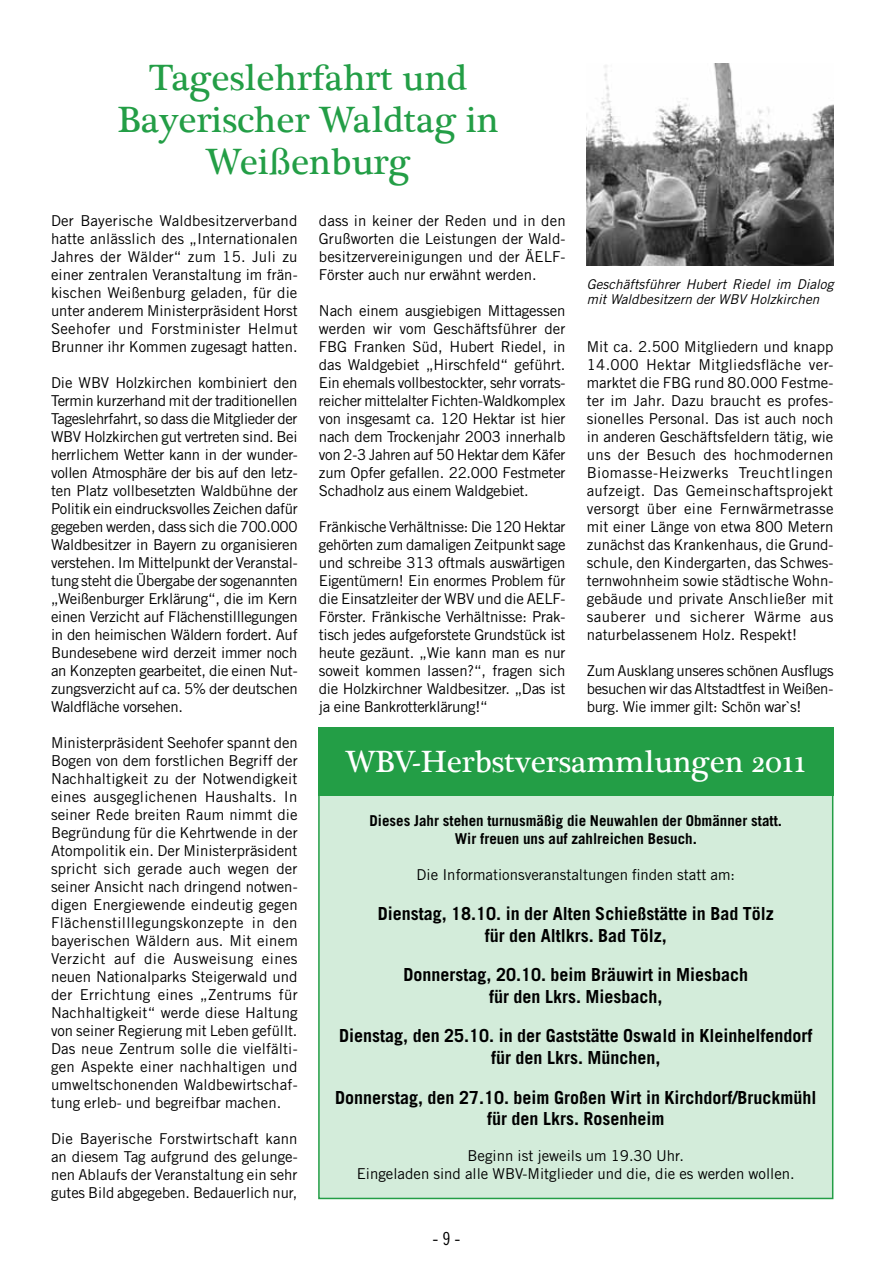
<style>
.page{position:relative;width:893px;height:1263px;background:#fff}
.page>*{position:absolute;margin:0;border:0;box-sizing:border-box;transform-origin:0 0}
.t1{font:37.5px/42px "Plantagenet Cherokee";color:#239e46;text-align:center}
.t2{font:31.5px "Plantagenet Cherokee";color:#fff}
.t3{font:700 18px/21.6px "Trade Gothic";color:#000;text-align:center}
.t4{font:18px "Trade Gothic Cond Eighteen";color:#000}
.t5{font:15px/18px "Trade Gothic";color:#000;text-align:justify}
.t6{font:700 15px/18px "Trade Gothic";color:#000;text-align:center}
.t7{font:italic 13.5px/15px "Trade Gothic";color:#000}
</style>
<div class="page">
<img style="left:587px;top:64px;width:246px;height:202px">
<div style="left:318px;top:727px;width:515px;height:472px;background:#d3ecda;border:2px solid #239e46"></div>
<div style="left:318px;top:727px;width:515px;height:68px;background:#239e46"></div>
<h1 class="t1" style="left:118px;top:58px;width:383px">Tageslehrfahrt und<br>Bayerischer Waldtag in<br>Weißenburg</h1>
<p class="t5" style="left:51px;top:211px;width:248px">Der Bayerische Waldbesitzerverband hatte anlässlich des „Internationalen Jahres der Wälder“ zum 15. Juli zu einer zentralen Veranstaltung im frän&shy;kischen Weißenburg geladen, für die unter anderem Ministerpräsident Horst Seehofer und Forstminister Helmut Brunner ihr Kommen zugesagt hatten.</p>
<p class="t5" style="left:51px;top:373px;width:248px">Die WBV Holzkirchen kombiniert den Termin kurzerhand mit der traditionellen Tageslehrfahrt, so dass die Mitglieder der WBV Holzkirchen gut vertreten sind. Bei herrlichem Wetter kann in der wunder&shy;vollen Atmosphäre der bis auf den letz&shy;ten Platz vollbesetzten Waldbühne der Politik ein eindrucksvolles Zeichen dafür gegeben werden, dass sich die 700.000<br>Waldbesitzer in Bayern zu organisieren verstehen. Im Mittelpunkt der Veranstal&shy;tung steht die Übergabe der sogenannten „Weißenburger Erklärung“, die im Kern einen Verzicht auf Flächenstilllegungen in den heimischen Wäldern fordert. Auf Bundesebene wird derzeit immer noch an Konzepten gearbeitet, die einen Nut&shy;zungsverzicht auf ca. 5% der deutschen Waldfläche vorsehen.</p>
<p class="t5" style="left:51px;top:733px;width:248px">Ministerpräsident Seehofer spannt den Bogen von dem forstlichen Begriff der Nachhaltigkeit zu der Notwendigkeit eines ausgeglichenen Haushalts. In seiner Rede breiten Raum nimmt die Begründung für die Kehrtwende in der Atompolitik ein. Der Ministerpräsident spricht sich gerade auch wegen der seiner Ansicht nach dringend notwen&shy;digen Energiewende eindeutig gegen Flächenstilllegungskonzepte in den bayerischen Wäldern aus. Mit einem Verzicht auf die Ausweisung eines neuen Nationalparks Steigerwald und der Errichtung eines „Zentrums für Nachhaltigkeit“ werde diese Haltung von seiner Regierung mit Leben gefüllt.<br>Das neue Zentrum solle die vielfälti&shy;gen Aspekte einer nachhaltigen und umweltschonenden Waldbewirtschaf&shy;tung erleb- und begreifbar machen.</p>
<p class="t5" style="left:51px;top:1129px;width:248px">Die Bayerische Forstwirtschaft kann an diesem Tag aufgrund des gelunge&shy;nen Ablaufs der Veranstaltung ein sehr gutes Bild abgegeben. Bedauerlich nur,</p>
<p class="t5" style="left:319px;top:211px;width:248px">dass in keiner der Reden und in den Grußworten die Leistungen der Wald&shy;besitzervereinigungen und der ÄELF-Förster auch nur erwähnt werden.</p>
<p class="t5" style="left:319px;top:301px;width:248px">Nach einem ausgiebigen Mittagessen werden wir vom Geschäftsführer der FBG Franken Süd, Hubert Riedel, in das Waldgebiet „Hirschfeld“ geführt.<br>Ein ehemals vollbestockter, sehr vorrats&shy;reicher mittelalter Fichten-Waldkomplex von insgesamt ca. 120 Hektar ist hier nach dem Trockenjahr 2003 innerhalb von 2-3 Jahren auf 50 Hektar dem Käfer zum Opfer gefallen. 22.000 Festmeter Schadholz aus einem Waldgebiet.</p>
<p class="t5" style="left:319px;top:517px;width:248px">Fränkische Verhältnisse: Die 120 Hektar gehörten zum damaligen Zeitpunkt sage und schreibe 313 oftmals auswärtigen Eigentümern! Ein enormes Problem für die Einsatzleiter der WBV und die AELF-Förster. Fränkische Verhältnisse: Prak&shy;tisch jedes aufgeforstete Grundstück ist heute gezäunt. „Wie kann man es nur soweit kommen lassen?“, fragen sich die Holzkirchner Waldbesitzer. „Das ist ja eine Bankrotterklärung!“</p>
<p class="t7" style="left:587px;top:277px;width:248px">Geschäftsführer Hubert Riedel im Dialog mit Waldbesitzern der WBV Holzkirchen</p>
<p class="t5" style="left:587px;top:337px;width:248px">Mit ca. 2.500 Mitgliedern und knapp 14.000 Hektar Mitgliedsfläche ver&shy;marktet die FBG rund 80.000 Festme&shy;ter im Jahr. Dazu braucht es profes&shy;sionelles Personal. Das ist auch noch in anderen Geschäftsfeldern tätig, wie uns der Besuch des hochmodernen Biomasse-Heizwerks Treuchtlingen aufzeigt. Das Gemeinschaftsprojekt versorgt über eine Fernwärmetrasse mit einer Länge von etwa 800 Metern zunächst das Krankenhaus, die Grund&shy;schule, den Kindergarten, das Schwes&shy;ternwohnheim sowie städtische Wohn&shy;gebäude und private Anschließer mit sauberer und sicherer Wärme aus naturbelassenem Holz. Respekt!</p>
<p class="t5" style="left:587px;top:661px;width:248px">Zum Ausklang unseres schönen Ausflugs besuchen wir das Altstadtfest in Weißen&shy;burg. Wie immer gilt: Schön war`s!</p>
<h2 class="t2" style="left:346px;top:744px;width:462px">WBV-Herbstversammlungen 2011</h2>
<p class="t6" style="left:370px;top:812px;width:414px">Dieses Jahr stehen turnusmäßig die Neuwahlen der Obmänner statt.<br>Wir freuen uns auf zahlreichen Besuch.</p>
<p class="t5" style="left:417px;top:866px;width:320px">Die Informationsveranstaltungen finden statt am:</p>
<p class="t3" style="left:378px;top:902px;width:398px">Dienstag, 18.10. in der Alten Schießstätte in Bad Tölz für den Altlkrs. Bad Tölz,</p>
<p class="t3" style="left:403px;top:964px;width:346px">Donnerstag, 20.10. beim Bräuwirt in Miesbach für den Lkrs. Miesbach,</p>
<p class="t3" style="left:339px;top:1025px;width:475px">Dienstag, den 25.10. in der Gaststätte Oswald in Kleinhelfendorf für den Lkrs. München,</p>
<p class="t3" style="left:335px;top:1086px;width:483px">Donnerstag, den 27.10. beim Großen Wirt in Kirchdorf/Bruckmühl für den Lkrs. Rosenheim</p>
<p class="t5" style="left:357px;top:1147px;width:439px;text-align:center">Beginn ist jeweils um 19.30 Uhr.<br>Eingeladen sind alle WBV-Mitglieder und die, die es werden wollen.</p>
<p class="t4" style="left:432px;top:1228px;width:29px">- 9 -</p>
</div>
